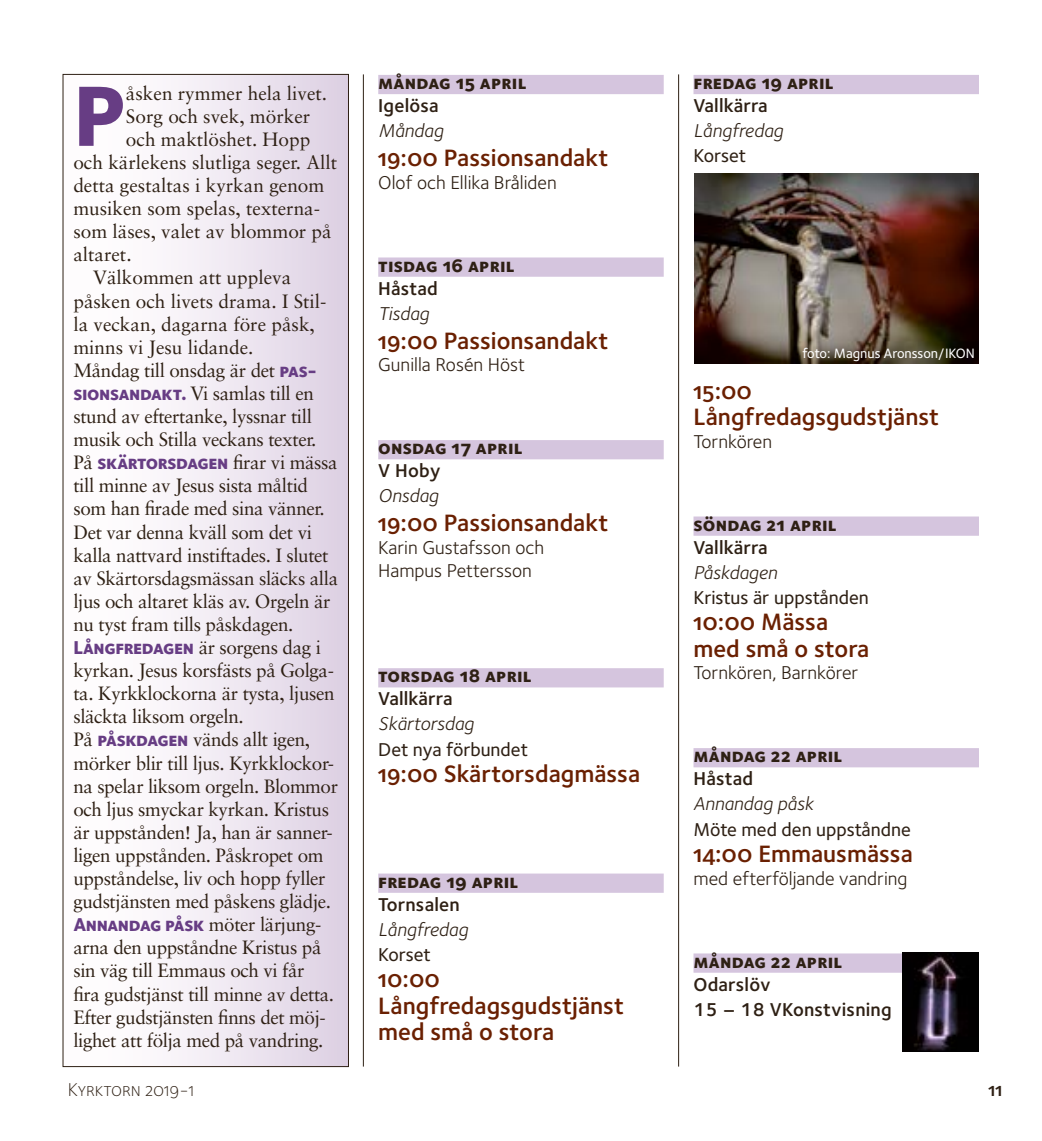
<style>
.page{position:relative;width:1042px;height:1141px;background:#fff}
.page>*{position:absolute;margin:0;border:0;box-sizing:border-box;transform-origin:0 0}
.t1{font:88.55px "Foundry Sterling Extra Bld Expert";color:#673d84}
.t2{font:24.5px/26.2px "Foundry Sterling Demi OSF";color:#6a2002}
.t3{font:19.25px "Sabon";letter-spacing:-.02em;color:#2e2014}
.t4{font:19.25px "Sabon";color:#2e2014}
.t5{font:19.25px/22.8px "Foundry Sterling Book OSF";color:#2e2014}
.t6{font:19.25px "Foundry Sterling Extra Bld Expert";letter-spacing:.01em;color:#2e2014}
.t7{font:600 19.25px/25.2px "Foundry Sterling";letter-spacing:.01em;color:#2e2014}
.t8{font:italic 19.25px "Foundry Sterling";color:#2e2014}
.t9{font:19.25px "Foundry Sterling Medium OSF";color:#2e2014}
.t10{font:19.25px "Foundry Sterling Light Expert";color:#2e2014}
.t11{font:19.25px "Foundry Sterling Demi Expert";color:#2e2014}
.t12{font:500 14px "Foundry Sterling";color:#fff}
.s1{font-family:"Foundry Sterling Extra Bld Expert";color:#673d84}
</style>
<div class="page">
<div style="left:63px;top:74px;width:285px;height:993px;background:linear-gradient(to right,#fff,#dfd3e5)"></div>
<div style="left:378px;top:75px;width:286px;height:19px;background:#d5c5de"></div>
<div style="left:378px;top:257px;width:286px;height:20px;background:#d5c5de"></div>
<div style="left:378px;top:440px;width:286px;height:19px;background:#d5c5de"></div>
<div style="left:378px;top:668px;width:286px;height:19px;background:#d5c5de"></div>
<div style="left:378px;top:874px;width:286px;height:19px;background:#d5c5de"></div>
<hr style="left:363px;top:74px;width:1px;height:993px;background:#2e2014">
<div style="left:693px;top:75px;width:286px;height:19px;background:#d5c5de"></div>
<div style="left:693px;top:516px;width:286px;height:20px;background:#d5c5de"></div>
<div style="left:693px;top:748px;width:286px;height:19px;background:#d5c5de"></div>
<div style="left:693px;top:953px;width:286px;height:20px;background:#d5c5de"></div>
<img style="left:694px;top:174px;width:285px;height:189px">
<img style="left:902px;top:953px;width:77px;height:98px">
<hr style="left:678px;top:74px;width:1px;height:993px;background:#2e2014">
<h1 class="t1" style="left:73px;top:54px;width:56px">P</h1>
<p class="t4" style="left:126px;top:81px;width:203px">åsken rymmer hela livet.</p>
<p class="t4" style="left:126px;top:105px;width:186px">Sorg och svek, mörker</p>
<p class="t4" style="left:126px;top:128px;width:186px">och maktlöshet. Hopp</p>
<p class="t4" style="left:73px;top:151px;width:265px">och kärlekens slutliga seger. Allt</p>
<p class="t4" style="left:73px;top:174px;width:252px">detta gestaltas i kyrkan genom</p>
<p class="t4" style="left:73px;top:197px;width:248px">musiken som spelas, texterna-</p>
<p class="t4" style="left:73px;top:220px;width:260px">som läses, valet av blommor på</p>
<p class="t4" style="left:73px;top:243px;width:60px">altaret.</p>
<p class="t4" style="left:93px;top:266px;width:199px">Välkommen att uppleva</p>
<p class="t4" style="left:73px;top:289px;width:255px">påsken och livets drama. I Stil-</p>
<p class="t4" style="left:73px;top:312px;width:243px">la veckan, dagarna före påsk,</p>
<p class="t4" style="left:73px;top:336px;width:182px">minns vi Jesu lidande.</p>
<p class="t3" style="left:73px;top:359px;width:245px">Måndag till onsdag är det <span class="s1">pas-</span></p>
<p class="t3" style="left:73px;top:382px;width:242px"><span class="s1">sionsandakt.</span> Vi samlas till en</p>
<p class="t3" style="left:73px;top:405px;width:240px">stund av eftertanke, lyssnar till</p>
<p class="t3" style="left:73px;top:428px;width:245px">musik och Stilla veckans texter.</p>
<p class="t3" style="left:73px;top:451px;width:266px">På <span class="s1">skärtorsdagen</span> firar vi mässa</p>
<p class="t3" style="left:73px;top:474px;width:236px">till minne av Jesus sista måltid</p>
<p class="t3" style="left:73px;top:497px;width:253px">som han firade med sina vänner.</p>
<p class="t3" style="left:73px;top:520px;width:240px">Det var denna kväll som det vi</p>
<p class="t3" style="left:73px;top:543px;width:257px">kalla nattvard instiftades. I slutet</p>
<p class="t3" style="left:73px;top:567px;width:266px">av Skärtorsdagsmässan släcks alla</p>
<p class="t3" style="left:73px;top:590px;width:258px">ljus och altaret kläs av. Orgeln är</p>
<p class="t3" style="left:73px;top:613px;width:222px">nu tyst fram tills påskdagen.</p>
<p class="t3" style="left:73px;top:636px;width:249px"><span class="s1">Långfredagen</span> är sorgens dag i</p>
<p class="t3" style="left:73px;top:659px;width:262px">kyrkan. Jesus korsfästs på Golga-</p>
<p class="t3" style="left:73px;top:682px;width:263px">ta. Kyrkklockorna är tysta, ljusen</p>
<p class="t3" style="left:73px;top:705px;width:172px">släckta liksom orgeln.</p>
<p class="t3" style="left:73px;top:728px;width:238px">På <span class="s1">påskdagen</span> vänds allt igen,</p>
<p class="t3" style="left:73px;top:751px;width:262px">mörker blir till ljus. Kyrkklockor-</p>
<p class="t3" style="left:73px;top:774px;width:266px">na spelar liksom orgeln. Blommor</p>
<p class="t3" style="left:73px;top:798px;width:257px">och ljus smyckar kyrkan. Kristus</p>
<p class="t3" style="left:73px;top:821px;width:261px">är uppstånden! Ja, han är sanner-</p>
<p class="t3" style="left:73px;top:844px;width:252px">ligen uppstånden. Påskropet om</p>
<p class="t3" style="left:73px;top:867px;width:254px">uppståndelse, liv och hopp fyller</p>
<p class="t3" style="left:73px;top:890px;width:259px">gudstjänsten med påskens glädje.</p>
<p class="t3" style="left:73px;top:913px;width:249px"><span class="s1">Annandag påsk</span> möter lärjung-</p>
<p class="t3" style="left:73px;top:936px;width:250px">arna den uppståndne Kristus på</p>
<p class="t3" style="left:73px;top:959px;width:233px">sin väg till Emmaus och vi får</p>
<p class="t3" style="left:73px;top:982px;width:262px">fira gudstjänst till minne av detta.</p>
<p class="t3" style="left:73px;top:1005px;width:254px">Efter gudstjänsten finns det möj-</p>
<p class="t3" style="left:73px;top:1029px;width:251px">lighet att följa med på vandring.</p>
<p class="t6" style="left:378px;top:69px;width:150px">måndag 15 april</p>
<p class="t7" style="left:378px;top:92px;width:62px">Igelösa</p>
<p class="t8" style="left:378px;top:117px;width:67px">Måndag</p>
<p class="t2" style="left:378px;top:144px;width:232px">19:00 Passionsandakt</p>
<p class="t5" style="left:378px;top:170px;width:180px">Olof och Ellika Bråliden</p>
<p class="t6" style="left:378px;top:252px;width:138px">tisdag 16 april</p>
<p class="t7" style="left:378px;top:275px;width:61px">Håstad</p>
<p class="t8" style="left:378px;top:300px;width:52px">Tisdag</p>
<p class="t2" style="left:378px;top:326px;width:232px">19:00 Passionsandakt</p>
<p class="t5" style="left:378px;top:353px;width:148px">Gunilla Rosén Höst</p>
<p class="t6" style="left:378px;top:434px;width:146px">onsdag 17 april</p>
<p class="t7" style="left:378px;top:458px;width:64px">V Hoby</p>
<p class="t8" style="left:378px;top:482px;width:62px">Onsdag</p>
<p class="t2" style="left:378px;top:509px;width:232px">19:00 Passionsandakt</p>
<p class="t5" style="left:378px;top:535px;width:167px">Karin Gustafsson och<br>Hampus Pettersson</p>
<p class="t6" style="left:378px;top:662px;width:155px">torsdag 18 april</p>
<p class="t7" style="left:378px;top:686px;width:76px">Vallkärra</p>
<p class="t8" style="left:378px;top:710px;width:97px">Skärtorsdag</p>
<p class="t9" style="left:378px;top:736px;width:151px">Det nya förbundet</p>
<p class="t2" style="left:378px;top:760px;width:263px">19:00 Skärtorsdagmässa</p>
<p class="t6" style="left:378px;top:868px;width:142px">fredag 19 april</p>
<p class="t7" style="left:378px;top:891px;width:83px">Tornsalen</p>
<p class="t8" style="left:378px;top:916px;width:91px">Långfredag</p>
<p class="t9" style="left:378px;top:941px;width:54px">Korset</p>
<p class="t2" style="left:378px;top:965px;width:247px">10:00<br>Långfredagsgudstjänst med små o stora</p>
<p class="t6" style="left:693px;top:69px;width:142px">fredag 19 april</p>
<p class="t7" style="left:693px;top:92px;width:76px">Vallkärra</p>
<p class="t8" style="left:693px;top:117px;width:91px">Långfredag</p>
<p class="t9" style="left:693px;top:142px;width:54px">Korset</p>
<p class="t12" style="left:802px;top:344px;width:174px">foto: Magnus Aronsson/IKON</p>
<p class="t2" style="left:693px;top:377px;width:247px">15:00<br>Långfredagsgudstjänst</p>
<p class="t5" style="left:693px;top:429px;width:80px">Tornkören</p>
<p class="t6" style="left:693px;top:511px;width:145px">söndag 21 april</p>
<p class="t7" style="left:693px;top:534px;width:76px">Vallkärra</p>
<p class="t8" style="left:693px;top:559px;width:85px">Påskdagen</p>
<p class="t9" style="left:693px;top:584px;width:177px">Kristus är uppstånden</p>
<p class="t2" style="left:693px;top:608px;width:177px">10:00 Mässa med små o stora</p>
<p class="t5" style="left:693px;top:661px;width:166px">Tornkören, Barnkörer</p>
<p class="t6" style="left:693px;top:742px;width:151px">måndag 22 april</p>
<p class="t7" style="left:693px;top:766px;width:61px">Håstad</p>
<p class="t8" style="left:693px;top:790px;width:121px">Annandag påsk</p>
<p class="t9" style="left:693px;top:816px;width:219px">Möte med den uppståndne</p>
<p class="t2" style="left:693px;top:840px;width:221px">14:00 Emmausmässa</p>
<p class="t5" style="left:693px;top:866px;width:215px">med efterföljande vandring</p>
<p class="t6" style="left:693px;top:948px;width:151px">måndag 22 april</p>
<p class="t7" style="left:693px;top:971px;width:200px">Odarslöv<br>15 – 18 VKonstvisning</p>
<p class="t10" style="left:68px;top:1076px;width:128px">Kyrktorn 2019-1</p>
<p class="t11" style="left:988px;top:1076px;width:15px">11</p>
</div>
